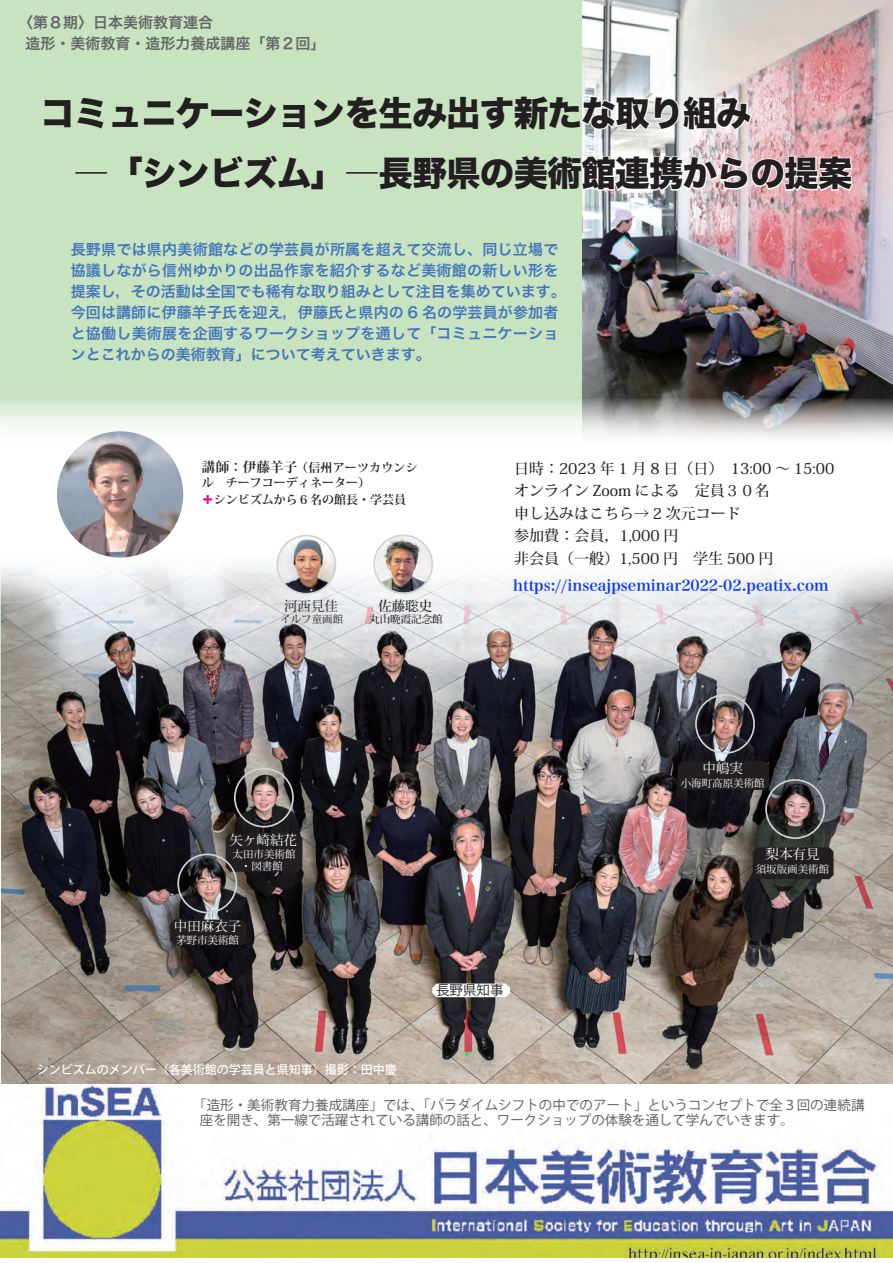
<style>
.page{position:relative;width:893px;height:1263px;background:#fff}
.page>*{position:absolute;margin:0;border:0;box-sizing:border-box;transform-origin:0 0}
.t1{font:34.5px/60.3px "Hira Kaku Std W8";letter-spacing:-.02em;color:#231f20}
.t2{font:15px/21px "Hira Kaku Pro N W6";letter-spacing:.015em;color:#47b}
.t3{font:500 15px/22.5px "Koz Min Pr 6 N";color:#231f20}
.t4{font:15px "Hira Min Pro N W6";color:#0636fe}
.t5{font:15px/21px "Hira Kaku Pro N W6";color:#656568}
.t6{font:13.5px/15px "Koz Go Pr 6 N";letter-spacing:.005em;color:#57585a}
.t7{font:13.5px "Koz Min Pro";color:#fff}
.t8{font:700 13.5px "Koz Min Pr 6 N";letter-spacing:.015em;color:#231f20}
.t9{font:13.5px "Koz Go Pr 6 N";color:#231f20}
.t10{font:13.5px "Koz Min Pro";color:#231f20}
.t11{font:500 13.5px "Koz Min Pro";color:#231f20}
.t12{font:700 12px/16.5px "Koz Min Pr 6 N";color:#231f20}
.t13{font:500 12px "Koz Go Pr 6 N";color:#fff}
.t14{font:10.5px/12px "Koz Min Pro";color:#fff;text-align:center}
.t15{font:500 10.5px "Koz Min Pro";color:#231f20}
.t16{font:10.5px "Koz Min Pro";color:#231f20}
.s1{color:#fff}
.s2{font-family:"Hira Kaku Std W8";font-weight:400;color:#ed028c}
</style>
<div class="page">
<div style="left:0;top:0;width:893px;height:731px;background:#c8e3c0"></div>
<img style="left:583px;top:0;width:310px;height:398px">
<img style="left:1px;top:605px;width:892px;height:479px">
<svg style="left:0;top:398px;width:893px;height:207px;background:#f2f3f2"></svg>
<img style="left:57px;top:431px;width:126px;height:126px;border-radius:63px">
<img style="left:0;top:1084px;width:893px;height:174px">
<svg style="left:432px;top:983px;width:78px;height:14px"></svg>
<img style="left:277px;top:535px;width:59px;height:58px;border-radius:29px">
<img style="left:375px;top:536px;width:57px;height:57px;border-radius:28px">
<div style="left:753px;top:847px;width:80px;height:32px;background:#231f20"></div>
<div style="left:170px;top:919px;width:77px;height:26px;background:#231f20"></div>
<div style="left:226px;top:833px;width:76px;height:39px;background:#231f20"></div>
<div style="left:678px;top:761px;width:91px;height:29px;background:#231f20"></div>
<div style="left:234px;top:768px;width:60px;height:59px;border:2px solid #d1d2d4;border-radius:50%"></div>
<div style="left:177px;top:853px;width:60px;height:60px;border:2px solid #d1d2d4;border-radius:50%"></div>
<div style="left:695px;top:694px;width:60px;height:60px;border:2px solid #d1d2d4;border-radius:50%"></div>
<div style="left:765px;top:779px;width:60px;height:60px;border:2px solid #d1d2d4;border-radius:50%"></div>
<div style="left:373px;top:534px;width:60px;height:60px;border:2px solid #d1d2d4;border-radius:50%"></div>
<div style="left:276px;top:535px;width:60px;height:60px;border:2px solid #d1d2d4;border-radius:50%"></div>
<p class="t5" style="left:26px;top:11px;width:301px;text-indent:-8px">〈第８期〉日本美術教育連合<br>造形・美術教育・造形力養成講座「第２回「</p>
<h1 class="t1" style="left:40px;top:84px;width:814px">コミュニケーションを生み出す新た<span class="s1">な取り組み<br></span>　―「シンビズム」―長野県の美術<span class="s1">館連携からの提案</span></h1>
<p class="t2" style="left:71px;top:239px;width:497px">長野県では県内美術館などの学芸員が所属を超えて交流し、同じ立場で協議しながら信州ゆかりの出品作家を紹介するなど美術館の新しい形を提案し，その活動は全国でも稀有な取り組みとして注目を集めています。今回は講師に伊藤羊子氏を迎え，伊藤氏と県内の 6 名の学芸員が参加者と協働し美術展を企画するワークショップを通して「コミュニケーションとこれからの美術教育」について考えていきます。</p>
<p class="t8" style="left:202px;top:460px;width:97px">講師：伊藤羊子</p>
<p class="t12" style="left:226px;top:475px;width:145px">チーフコーディネーター(</p>
<p class="t12" style="left:296px;top:459px;width:123px">（信州アーツカウンシ</p>
<p class="t12" style="left:202px;top:475px;width:205px">ル<br><span class="s2">＋</span>シンビズムから６名の館長・学芸員</p>
<p class="t10" style="left:284px;top:596px;width:55px">河西見佳</p>
<p class="t16" style="left:280px;top:612px;width:64px">イルフ童画館</p>
<p class="t11" style="left:378px;top:596px;width:55px">佐藤聡史</p>
<p class="t15" style="left:369px;top:612px;width:75px">丸山晩霞記念館</p>
<p class="t3" style="left:514px;top:457px;width:261px">日時：2023 年 1 月 8 日（日(<br>オンライン Zoom による　定員３０名申し込みはこちら→ 2 次元コード<br>参加費：会員，1,000 円<br>非会員（一般）1,500 円　学生 500 円</p>
<p class="t3" style="left:731px;top:457px;width:105px">13:00 〜 15:00</p>
<p class="t4" style="left:513px;top:572px;width:317px">https://inseajpseminar2022-02.peatix.com</p>
<p class="t7" style="left:230px;top:831px;width:69px">矢ヶ崎結花</p>
<p class="t14" style="left:233px;top:847px;width:64px">太田市美術館・図書館</p>
<p class="t7" style="left:174px;top:917px;width:69px">中田麻衣子</p>
<p class="t14" style="left:176px;top:934px;width:64px">茅野市美術館</p>
<p class="t13" style="left:37px;top:1062px;width:361px">シンビズムのメンバー（各美術館の学芸員と県知事）撮影：田中慶</p>
<p class="t9" style="left:436px;top:983px;width:69px">長野県知事</p>
<p class="t7" style="left:702px;top:758px;width:42px">中嶋実</p>
<p class="t14" style="left:681px;top:777px;width:85px">小海町高原美術館</p>
<p class="t7" style="left:765px;top:845px;width:55px">梨本有見</p>
<p class="t14" style="left:756px;top:863px;width:75px">須坂版画美術館</p>
<p class="t6" style="left:497px;top:1098px;width:369px;text-indent:-304px">「造形・美術教育力養成講座」では、「パラダイムシフトの中でのアート」というコンセプトで全３回の連続講ワークショップの体験を通して学んでいきます。</p>
<p class="t6" style="left:200px;top:1113px;width:292px">座を開き、第一線で活躍されている講師の話と､</p>
</div>
